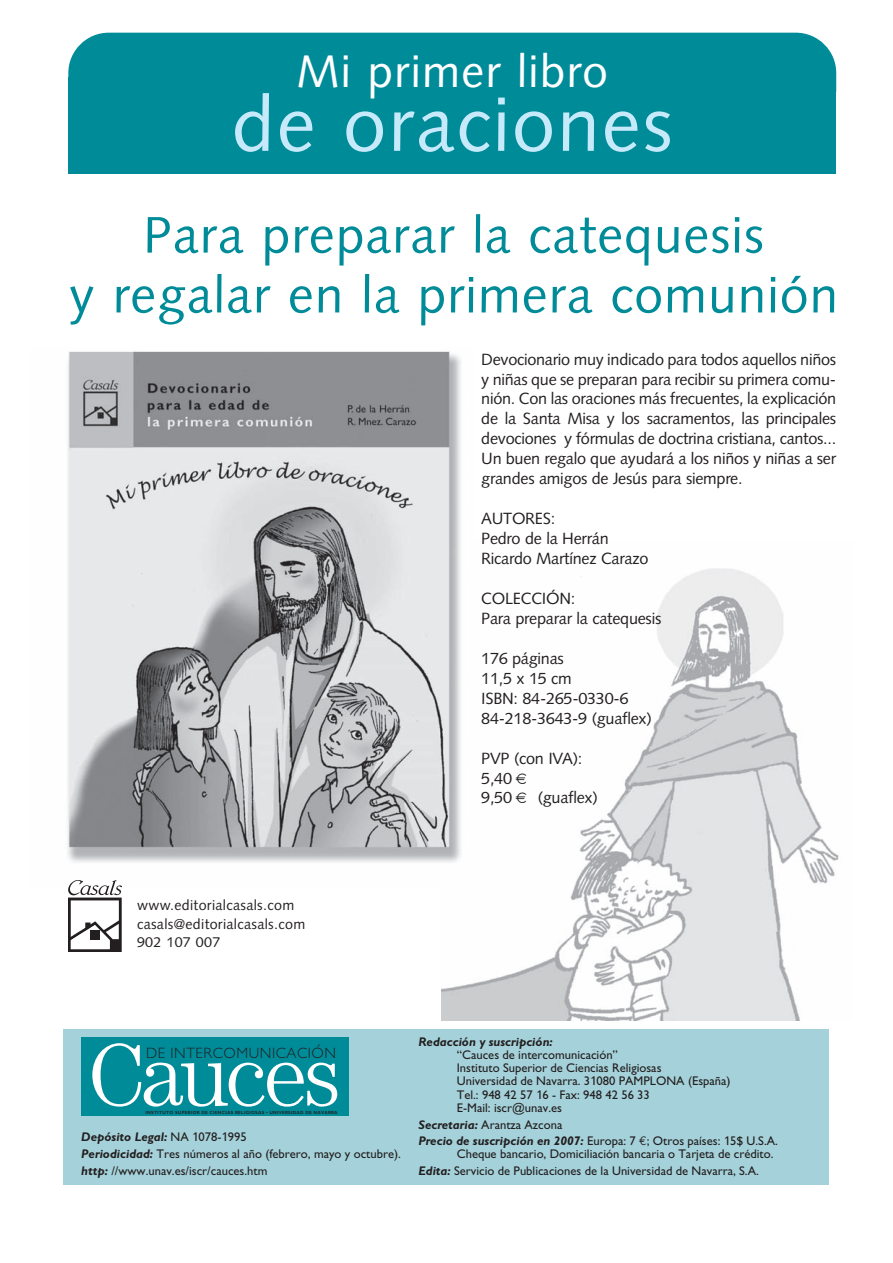
<style>
.page{position:relative;width:893px;height:1263px;background:#fff}
.page>*{position:absolute;margin:0;border:0;box-sizing:border-box;transform-origin:0 0}
.t1{font:300 89.1px "Century";letter-spacing:-.05em;color:#fff}
.t2{font:76.95px "Syntax";letter-spacing:.03em;color:#c6eafa}
.t3{font:51.3px/59.8px "Syntax";letter-spacing:.02em;color:#008b99;text-align:center}
.t4{font:45.6px "Syntax";letter-spacing:.03em;color:#fff}
.t5{font:16.2px/20px "Syntax";letter-spacing:-.015em;color:#231f20}
.t6{font:300 15px "Gill Bega";letter-spacing:.04em;color:#231f20}
.t7{font:14.25px/18.5px "Syntax";letter-spacing:.02em;color:#231f20}
.t8{font:12.6px/13.2px "Gill Bega Normal";color:#231f20}
.t9{font:italic 700 12.6px "Gill Sans";color:#231f20}
.t10{font:700 4.5px "Gill Bega";letter-spacing:.05em;color:#231f20}
.s1{font-family:"Helvetica"}
.s2{font-family:"Gill Bega Normal";font-weight:400;font-style:normal}
.s3{font-family:"Gill Sans";font-weight:700;font-style:italic}
.s4{font-family:"Euro Mono"}
</style>
<div class="page">
<div style="left:64px;top:1029px;width:765px;height:155px;background:#a5d2da"></div>
<div style="left:81px;top:1038px;width:268px;height:78px;background:#008b99"></div>
<div style="left:68px;top:77px;width:768px;height:97px;background:#008b99"></div>
<div style="left:68px;top:33px;width:768px;height:97px;background:#008b99;border-radius:40px"></div>
<img style="left:441px;top:568px;width:398px;height:452px">
<img style="left:67px;top:351px;width:406px;height:536px">
<img style="left:68px;top:881px;width:56px;height:71px">
<svg style="left:70px;top:899px;width:50px;height:50px"></svg>
<div style="left:90px;top:931px;width:9px;height:9px;background:#231f20"></div>
<h3 class="t4" style="left:296px;top:53px;width:313px">Mi primer libro</h3>
<h2 class="t2" style="left:232px;top:93px;width:442px">de oraciones</h2>
<h3 class="t3" style="left:69px;top:210px;width:770px">Para preparar la catequesis<br>y regalar en la primera comunión</h3>
<p class="t5" style="left:481px;top:351px;width:356px;text-align:justify">Devocionario muy indicado para todos aquellos niños y niñas que se preparan para recibir su primera comu&shy;nión. Con las oraciones más frecuentes, la explicación de la Santa Misa y los sacramentos, las principales devociones y fórmulas de doctrina cristiana, cantos...<br>Un buen regalo que ayudará a los niños y niñas a ser grandes amigos de Jesús para siempre.</p>
<p class="t5" style="left:481px;top:510px;width:169px">AUTORES:<br>Pedro de la Herrán<br>Ricardo Martínez Carazo</p>
<p class="t5" style="left:481px;top:590px;width:182px">COLECCIÓN:<br>Para preparar la catequesis</p>
<p class="t5" style="left:481px;top:650px;width:172px">176 páginas<br>11,5 x 15 cm<br>ISBN: 84-265-0330-6<br>84-218-3643-9 (guaflex)</p>
<p class="t5" style="left:481px;top:750px;width:118px">PVP (con IVA):<br>5,40 <span class="s1">€<br></span>9,50 <span class="s1">€</span> (guaflex)</p>
<p class="t7" style="left:137px;top:897px;width:170px">www.editorialcasals.com casals@editorialcasals.com<br>902 107 007</p>
<h1 class="t1" style="left:88px;top:1044px;width:255px">Cauces</h1>
<p class="t6" style="left:146px;top:1047px;width:191px">DE INTERCOMUNICACIÓN</p>
<p class="t10" style="left:146px;top:1110px;width:193px">INSTITUTO SUPERIOR DE CIENCIAS RELIGIOSAS • UNIVERSIDAD DE NAVARRA</p>
<p class="t9" style="left:81px;top:1132px;width:167px">Depósito Legal: <span class="s2">NA 1078-1995</span></p>
<p class="t8" style="left:81px;top:1146px;width:321px;line-height:17.4px"><span class="s3">Periodicidad:</span> Tres números al año (febrero, mayo y octubre). <span class="s3">http:</span> //www.unav.es/iscr/cauces.htm</p>
<p class="t9" style="left:418px;top:1037px;width:136px">Redacción y suscripción:</p>
<p class="t8" style="left:457px;top:1049px;width:275px">“Cauces de intercomunicación”<br>Instituto Superior de Ciencias Religiosas<br>Universidad de Navarra. 31080 PAMPLONA (España)<br>Tel.: 948 42 57 16 - Fax: 948 42 56 33<br>E-Mail: iscr@unav.es</p>
<p class="t8" style="left:418px;top:1118px;width:361px;line-height:15.6px"><span class="s3">Secretaria:</span> Arantza Azcona<br><span class="s3">Precio de suscripción en 2007:</span> Europa: 7 <span class="s4">€</span>; Otros países: 15$ U.S.A.</p>
<p class="t8" style="left:418px;top:1146px;width:356px;line-height:17.4px;text-indent:38px">Cheque bancario, Domiciliación bancaria o Tarjeta de crédito.<br><span class="s3">Edita:</span> Servicio de Publicaciones de la Universidad de Navarra, S.A.</p>
</div>
